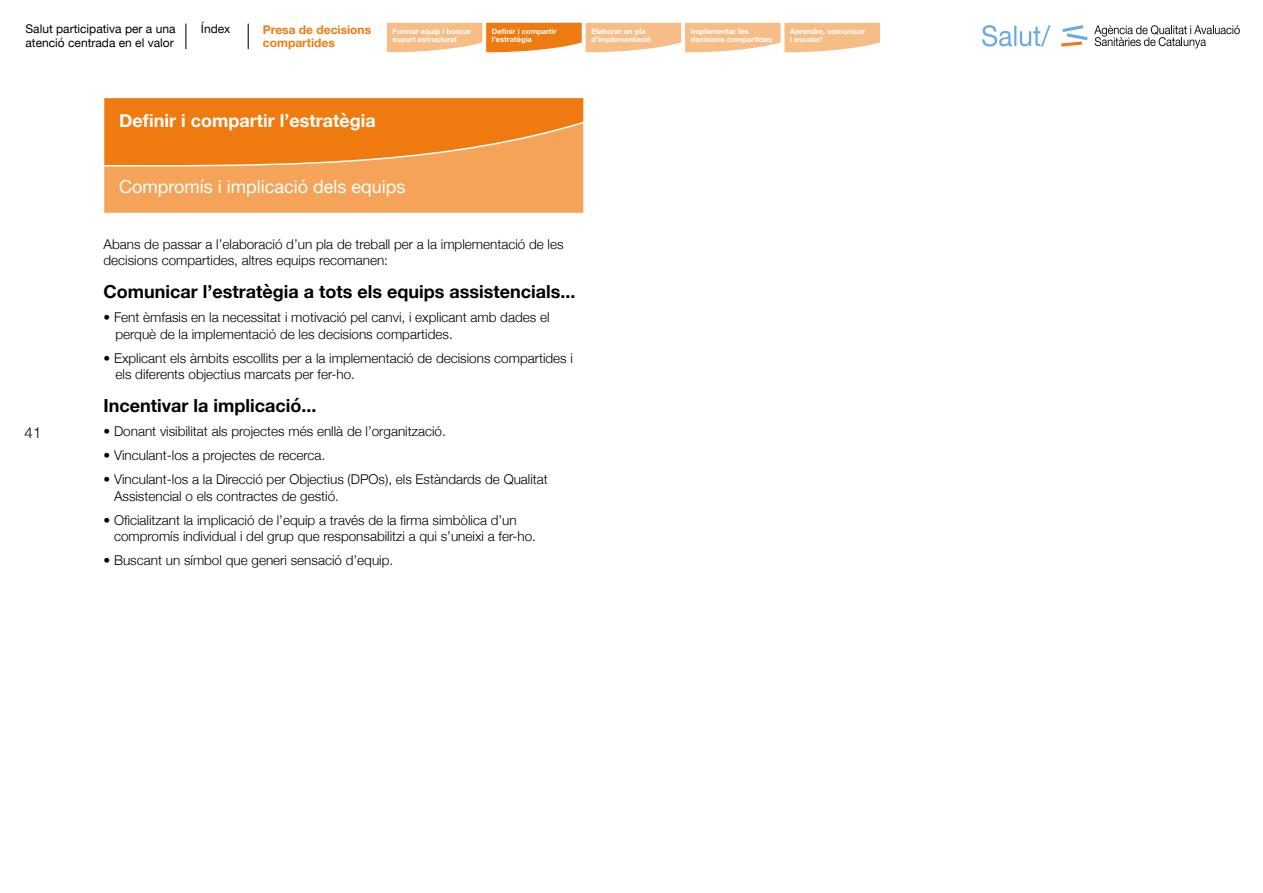
<style>
.page{position:relative;width:1263px;height:893px;background:#fff}
.page>*{position:absolute;margin:0;border:0;box-sizing:border-box;transform-origin:0 0}
.t1{font:700 18px "Helvetica Neue";color:#000}
.t2{font:18px "Helvetica Neue";color:#fff}
.t3{font:700 18px "Helvetica Neue";color:#fff}
.t4{font:300 15px "Helvetica Neue";color:#000}
.t5{font:300 13.5px/16.5px "Helvetica Neue";color:#000}
.t6{font:12px/13.5px "Helvetica Neue";color:#000}
.t7{font:700 12px/13.5px "Helvetica Neue";color:#ef7b10}
.t8{font:700 7.5px/8.2px "Helvetica Neue";color:#fff}
</style>
<div class="page">
<div style="left:103px;top:97px;width:482px;height:117px;background:#f4a358;border:2px solid #fff"></div>
<svg style="left:103px;top:97px;width:482px;height:70px;background:#f08625"></svg>
<svg style="left:248px;top:24px;width:1px;height:25px"></svg>
<svg style="left:185px;top:24px;width:1px;height:25px"></svg>
<svg style="left:387px;top:23px;width:493px;height:29px;background:#f6b980"></svg>
<svg style="left:1061px;top:25px;width:27px;height:22px"></svg>
<svg style="left:1094px;top:25px;width:146px;height:23px"></svg>
<svg style="left:982px;top:25px;width:69px;height:22px"></svg>
<p class="t6" style="left:26px;top:23px;width:152px">Salut participativa per a una atenció centrada en el valor</p>
<p class="t6" style="left:201px;top:23px;width:31px">Índex</p>
<p class="t7" style="left:263px;top:23px;width:110px">Presa de decisions compartides</p>
<p class="t8" style="left:393px;top:27px;width:80px">Formar equip i buscar suport estructural</p>
<p class="t8" style="left:492px;top:27px;width:66px">Definir i compartir l’estratègia</p>
<p class="t8" style="left:591px;top:27px;width:61px">Elaborar un pla d’implementació</p>
<p class="t8" style="left:691px;top:27px;width:83px">Implementar les decisions compartides</p>
<p class="t8" style="left:790px;top:27px;width:77px">Aprendre, comunicar i escalar!</p>
<h1 class="t3" style="left:119px;top:106px;width:258px">Definir i compartir l’estratègia</h1>
<p class="t4" style="left:25px;top:420px;width:18px">41</p>
<h1 class="t2" style="left:119px;top:173px;width:288px">Compromís i implicació dels equips</h1>
<p class="t5" style="left:104px;top:234px;width:462px">Abans de passar a l’elaboració d’un pla de treball per a la implementació de les decisions compartides, altres equips recomanen:</p>
<h1 class="t1" style="left:104px;top:277px;width:473px">Comunicar l’estratègia a tots els equips assistencials...</h1>
<p class="t5" style="left:116px;top:308px;width:436px;text-indent:-12px">• Fent èmfasis en la necessitat i motivació pel canvi, i explicant amb dades el perquè de la implementació de les decisions compartides.</p>
<p class="t5" style="left:116px;top:348px;width:459px;text-indent:-12px">• Explicant els àmbits escollits per a la implementació de decisions compartides i els diferents objectius marcats per fer-ho.</p>
<h1 class="t1" style="left:104px;top:391px;width:214px">Incentivar la implicació...</h1>
<p class="t5" style="left:104px;top:422px;width:344px">• Donant visibilitat als projectes més enllà de l’organització.</p>
<p class="t5" style="left:104px;top:446px;width:223px">• Vinculant-los a projectes de recerca.</p>
<p class="t5" style="left:114px;top:470px;width:435px;text-indent:-11px">• Vinculant-los a la Direcció per Objectius (DPOs), els Estàndards de Qualitat<br>Assistencial o els contractes de gestió.</p>
<p class="t5" style="left:114px;top:510px;width:424px;text-indent:-11px">• Oficialitzant la implicació de l’equip a través de la firma simbòlica d’un compromís individual i del grup que responsabilitzi a qui s’uneixi a fer-ho.</p>
<p class="t5" style="left:104px;top:551px;width:291px">• Buscant un símbol que generi sensació d’equip.</p>
</div>
